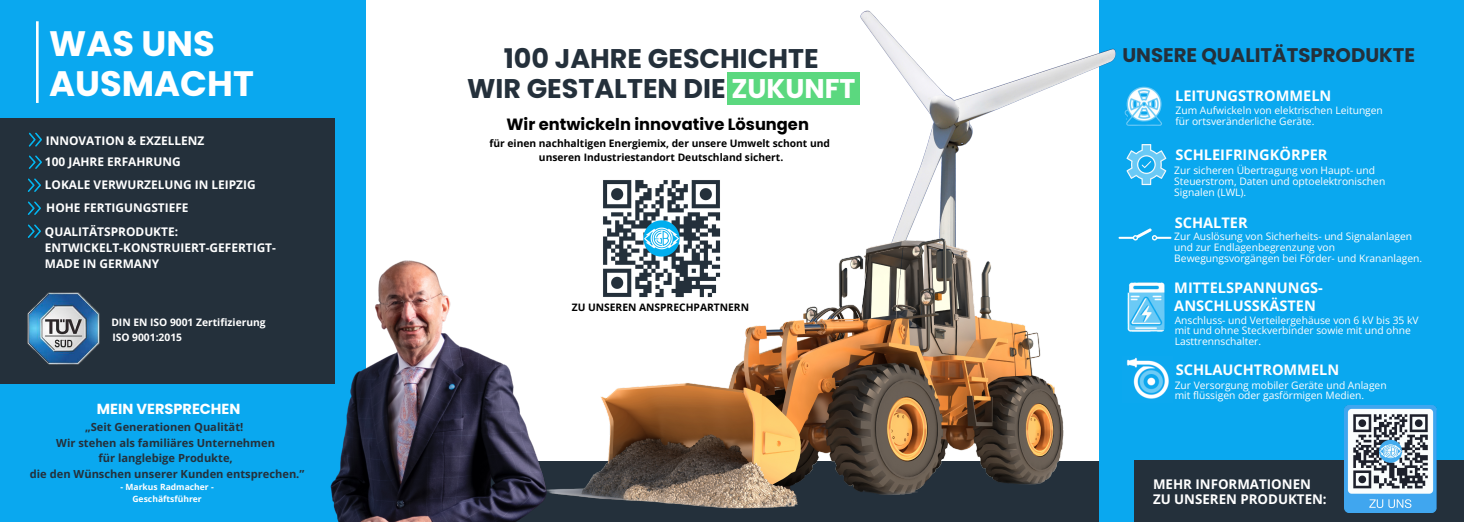
<style>
.page{position:relative;width:1464px;height:522px;background:#fff}
.page>*{position:absolute;margin:0;border:0;box-sizing:border-box;transform-origin:0 0}
.t1{font:700 35.26px/39.7px "Poppins";color:#fff}
.t2{font:700 26.95px/30.2px "Poppins";color:#24303b;text-align:center}
.t3{font:700 19.69px "Poppins";color:#24303b}
.t4{font:700 16.28px "Poppins";color:#000}
.t5{font:700 14.53px/17.3px "Open Sans";color:#fff}
.t6{font:700 14.53px "Poppins";color:#fff}
.t7{font:700 13.3px/15.4px "Open Sans";color:#fff}
.t8{font:700 11.9px/16px "Open Sans";color:#fff}
.t9{font:700 11.11px/15.4px "Open Sans";color:#24303b;text-align:center}
.t10{font:10.24px/10.9px "Open Sans";color:#fff}
.t11{font:700 10.24px "Open Sans";color:#000}
.t12{font:700 10.24px "Open Sans";color:#fff}
.t13{font:700 8.58px/11.5px "Open Sans";color:#fff;text-align:center}
.s1{color:#fff}
</style>
<div class="page">
<div style="left:0;top:0;width:365px;height:521px;background:#0aa8ef"></div>
<div style="left:0;top:118px;width:334px;height:266px;background:#24303b"></div>
<img style="left:27px;top:178px;width:14px;height:60px">
<img style="left:27px;top:292px;width:73px;height:73px">
<div style="left:1098px;top:0;width:365px;height:521px;background:#0aa8ef"></div>
<img style="left:859px;top:1px;width:257px;height:184px">
<div style="left:726px;top:72px;width:133px;height:33px;background:#5bd87f"></div>
<img style="left:602px;top:185px;width:570px;height:336px">
<img style="left:1124px;top:86px;width:38px;height:40px">
<img style="left:1125px;top:144px;width:45px;height:46px">
<img style="left:1121px;top:275px;width:48px;height:59px">
<img style="left:1121px;top:355px;width:50px;height:46px">
<div style="left:1134px;top:460px;width:329px;height:61px;background:#24303b"></div>
<img style="left:1344px;top:405px;width:91px;height:107px">
<img style="left:602px;top:180px;width:125px;height:124px">
<img style="left:28px;top:155px;width:14px;height:14px">
<img style="left:28px;top:132px;width:14px;height:15px">
<hr style="left:36px;top:21px;width:3px;height:82px;background:#fff">
<img style="left:1118px;top:208px;width:53px;height:53px">
<img style="left:330px;top:224px;width:272px;height:297px">
<h4 class="t1" style="left:49px;top:24px;width:206px">WAS UNS<br>AUSMACHT</h4>
<p class="t8" style="left:46px;top:132px;width:160px">INNOVATION &amp; EXZELLENZ</p>
<p class="t8" style="left:45px;top:153px;width:137px">100 JAHRE ERFAHRUNG</p>
<p class="t8" style="left:45px;top:176px;width:212px">LOKALE VERWURZELUNG IN LEIPZIG</p>
<p class="t8" style="left:45px;top:223px;width:232px">QUALITÄTSPRODUKTE:<br>ENTWICKELT-KONSTRUIERT-GEFERTIGT-<br>MADE IN GERMANY</p>
<p class="t8" style="left:46px;top:199px;width:144px">HOHE FERTIGUNGSTIEFE</p>
<h4 class="t12" style="left:111px;top:315px;width:156px">DIN EN ISO 9001 Zertifizierung</h4>
<p class="t12" style="left:112px;top:329px;width:71px">ISO 9001:2015</p>
<p class="t6" style="left:97px;top:399px;width:145px">MEIN VERSPRECHEN</p>
<p class="t9" style="left:30px;top:418px;width:276px">„Seit Generationen Qualität!<br>Wir stehen als familiäres Unternehmen<br>für langlebige Produkte,<br>die den Wünschen unserer Kunden entsprechen.”</p>
<p class="t13" style="left:120px;top:480px;width:95px">- Markus Radmacher -<br>Geschäftsführer</p>
<p class="t2" style="left:467px;top:43px;width:390px">100 JAHRE GESCHICHTE<br>WIR GESTALTEN DIE <span class="s1">ZUKUNFT</span></p>
<h4 class="t4" style="left:506px;top:113px;width:304px">Wir entwickeln innovative Lösungen</h4>
<p class="t11" style="left:489px;top:136px;width:342px">für einen nachhaltigen Energiemix, der unsere Umwelt schont und</p>
<p class="t11" style="left:539px;top:150px;width:246px">unseren Industriestandort Deutschland sichert.</p>
<p class="t11" style="left:571px;top:300px;width:179px">ZU UNSEREN ANSPRECHPARTNERN</p>
<h4 class="t3" style="left:1122px;top:41px;width:294px">UNSERE QUALITÄTSPRODUKTE</h4>
<p class="t5" style="left:1174px;top:86px;width:158px">LEITUNGSTROMMELN</p>
<p class="t10" style="left:1175px;top:105px;width:209px">Zum Aufwickeln von elektrischen Leitungen</p>
<p class="t10" style="left:1175px;top:116px;width:140px">für ortsveränderliche Geräte.</p>
<h4 class="t10" style="left:1174px;top:164px;width:212px">Zur sicheren Übertragung von Haupt- und<br>Steuerstrom, Daten und optoelektronischen</h4>
<p class="t10" style="left:1174px;top:186px;width:73px">Signalen (LWL).</p>
<h2 class="t10" style="left:1174px;top:230px;width:239px">Zur Auslösung von Sicherheits- und Signalanlagen</h2>
<p class="t10" style="left:1174px;top:241px;width:162px">und zur Endlagenbegrenzung von</p>
<p class="t10" style="left:1174px;top:252px;width:249px">Bewegungsvorgängen bei Förder- und Krananlagen.</p>
<p class="t5" style="left:1175px;top:146px;width:154px">SCHLEIFRINGKÖRPER</p>
<h4 class="t5" style="left:1174px;top:213px;width:74px">SCHALTER</h4>
<p class="t5" style="left:1174px;top:279px;width:150px">MITTELSPANNUNGS-<br>ANSCHLUSSKÄSTEN</p>
<p class="t10" style="left:1174px;top:314px;width:245px">Anschluss- und Verteilergehäuse von 6 kV bis 35 kV</p>
<p class="t10" style="left:1174px;top:324px;width:238px">mit und ohne Steckverbinder sowie mit und ohne<br>Lasttrennschalter.</p>
<p class="t10" style="left:1174px;top:378px;width:213px">Zur Versorgung mobiler Geräte und Anlagen</p>
<p class="t10" style="left:1174px;top:389px;width:191px">mit flüssigen oder gasförmigen Medien.</p>
<p class="t5" style="left:1175px;top:360px;width:165px">SCHLAUCHTROMMELN</p>
<p class="t7" style="left:1152px;top:475px;width:175px">MEHR INFORMATIONEN<br>ZU UNSEREN PRODUKTEN:</p>
</div>
